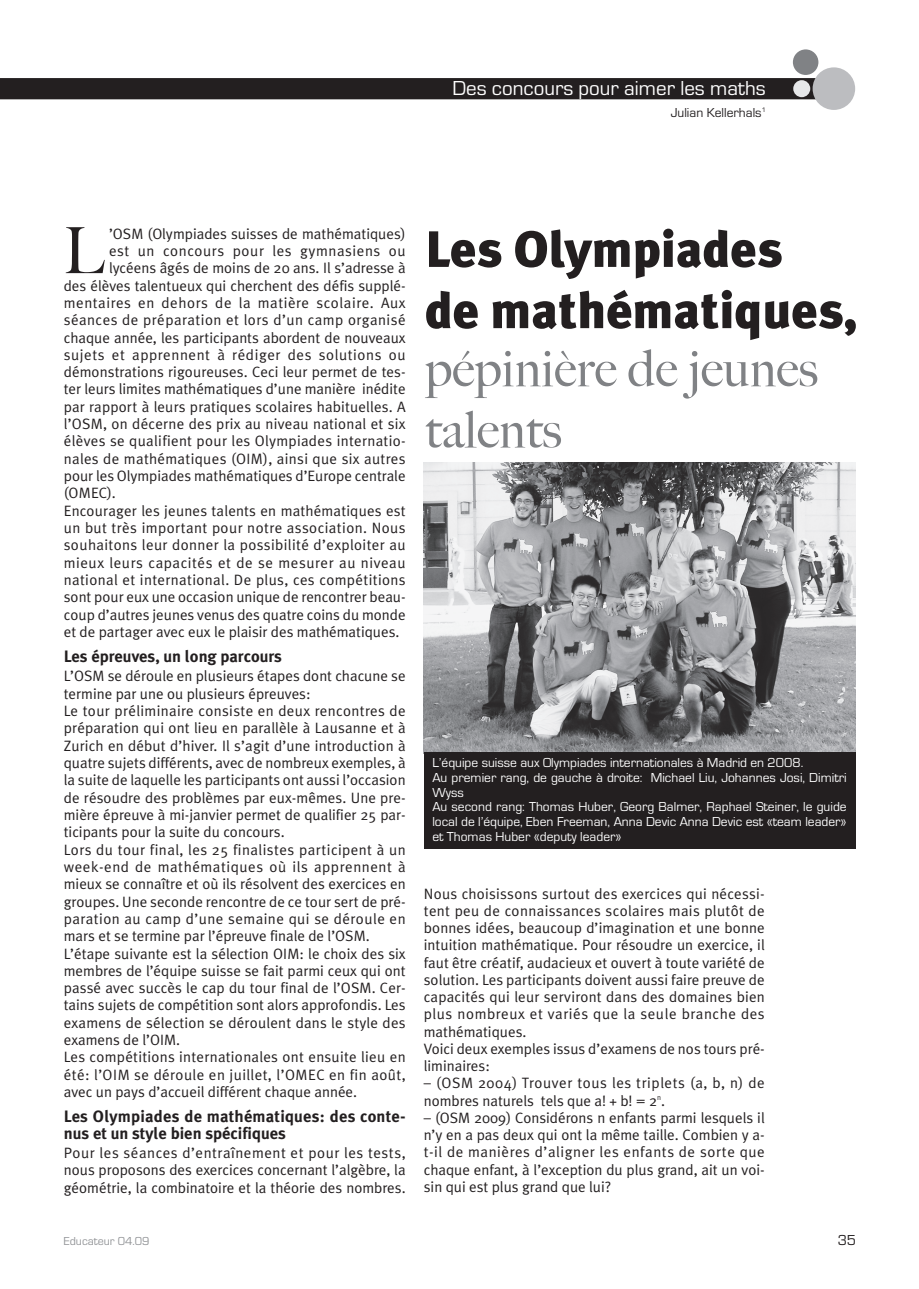
<style>
.page{position:relative;width:919px;height:1289px;background:#fff}
.page>*{position:absolute;margin:0;border:0;box-sizing:border-box;transform-origin:0 0}
.t1{font:500 63.75px "Big Caslon";color:#231f20;scale:.9 1}
.t2{font:900 51px/61.2px "Meta Plus";color:#231f20}
.t3{font:500 51px/61.2px "Big Caslon";color:#808285}
.t4{font:21px "Eurostile";color:#fff}
.t5{font:700 16.5px/16.5px "Meta Plus";color:#231f20}
.t6{font:15px/17.2px "Meta Plus Normal";letter-spacing:.005em;color:#231f20}
.t7{font:15px "Meta Plus Normal";letter-spacing:.035em;color:#231f20}
.t8{font:15px "Meta Plus Normal";letter-spacing:.025em;color:#231f20}
.t9{font:15px/17.2px "Meta Plus Normal";letter-spacing:.03em;color:#231f20}
.t10{font:15px "Eurostile";color:#231f20}
.t11{font:13.5px/14.7px "Eurostile";color:#fff}
.t12{font:13.5px "Eurostile";color:#231f20}
.t13{font:12px "Eurostile";color:#939598}
</style>
<div class="page">
<div style="left:0;top:78px;width:835px;height:21px;background:#231f20"></div>
<div style="left:812px;top:67px;width:43px;height:43px;background:#bcbdc0;border-radius:50%"></div>
<div style="left:792px;top:49px;width:26px;height:26px;background:#808285;border-radius:50%"></div>
<div style="left:793px;top:80px;width:17px;height:17px;background:#e6e7e9;border-radius:50%"></div>
<img style="left:424px;top:462px;width:431px;height:290px">
<div style="left:424px;top:752px;width:431px;height:97px;background:#231f20"></div>
<h3 class="t4" style="left:452px;top:81px;width:315px">Des concours pour aimer les maths</h3>
<p class="t12" style="left:670px;top:108px;width:97px">Julian Kellerhals<sup>1</sup></p>
<h1 class="t1" style="left:64px;top:227px;width:47px">L</h1>
<p class="t6" style="left:109px;top:226px;width:298px">’OSM (Olympiades suisses de mathématiques)</p>
<p class="t7" style="left:109px;top:245px;width:298px">est un concours pour les gymnasiens ou</p>
<p class="t6" style="left:109px;top:260px;width:298px">lycéens âgés de moins de 20 ans. Il s’adresse à</p>
<p class="t6" style="left:64px;top:278px;width:343px">des élèves talentueux qui cherchent des défis supplé-</p>
<p class="t7" style="left:64px;top:297px;width:343px">mentaires en dehors de la matière scolaire. Aux</p>
<p class="t9" style="left:64px;top:312px;width:343px">séances de préparation et lors d’un camp organisé</p>
<p class="t6" style="left:64px;top:330px;width:343px">chaque année, les participants abordent de nouveaux</p>
<p class="t7" style="left:64px;top:349px;width:343px">sujets et apprennent à rédiger des solutions ou</p>
<p class="t6" style="left:64px;top:364px;width:343px">démonstrations rigoureuses. Ceci leur permet de tes-</p>
<p class="t6" style="left:64px;top:382px;width:343px">ter leurs limites mathématiques d’une manière inédite</p>
<p class="t6" style="left:64px;top:399px;width:343px">par rapport à leurs pratiques scolaires habituelles. A</p>
<p class="t6" style="left:64px;top:416px;width:343px">l’OSM, on décerne des prix au niveau national et six</p>
<p class="t6" style="left:64px;top:434px;width:343px">élèves se qualifient pour les Olympiades internatio-</p>
<p class="t6" style="left:64px;top:451px;width:343px">nales de mathématiques (OIM), ainsi que six autres</p>
<p class="t6" style="left:64px;top:468px;width:343px">pour les Olympiades mathématiques d’Europe centrale</p>
<p class="t6" style="left:64px;top:485px;width:53px">(OMEC).</p>
<p class="t6" style="left:64px;top:503px;width:343px">Encourager les jeunes talents en mathématiques est</p>
<p class="t8" style="left:64px;top:522px;width:343px">un but très important pour notre association. Nous</p>
<p class="t8" style="left:64px;top:539px;width:343px">souhaitons leur donner la possibilité d’exploiter au</p>
<p class="t7" style="left:64px;top:557px;width:343px">mieux leurs capacités et de se mesurer au niveau</p>
<p class="t8" style="left:64px;top:574px;width:343px">national et international. De plus, ces compétitions</p>
<p class="t6" style="left:64px;top:589px;width:343px">sont pour eux une occasion unique de rencontrer beau-</p>
<p class="t6" style="left:64px;top:607px;width:343px">coup d’autres jeunes venus des quatre coins du monde</p>
<p class="t6" style="left:64px;top:624px;width:337px">et de partager avec eux le plaisir des mathématiques.</p>
<p class="t5" style="left:64px;top:649px;width:220px">Les épreuves, un long parcours</p>
<p class="t6" style="left:64px;top:668px;width:343px">L’OSM se déroule en plusieurs étapes dont chacune se termine par une ou plusieurs épreuves:<br>Le tour préliminaire consiste en deux rencontres de préparation qui ont lieu en parallèle à Lausanne et à Zurich en début d’hiver. Il s’agit d’une introduction à quatre sujets différents, avec de nombreux exemples, à la suite de laquelle les participants ont aussi l’occasion de résoudre des problèmes par eux-mêmes. Une pre&shy;mière épreuve à mi-janvier permet de qualifier 25 par&shy;ticipants pour la suite du concours.<br>Lors du tour final, les 25 finalistes participent à un week-end de mathématiques où ils apprennent à mieux se connaître et où ils résolvent des exercices en groupes. Une seconde rencontre de ce tour sert de pré&shy;paration au camp d’une semaine qui se déroule en mars et se termine par l’épreuve finale de l’OSM.<br>L’étape suivante est la sélection OIM: le choix des six membres de l’équipe suisse se fait parmi ceux qui ont passé avec succès le cap du tour final de l’OSM. Cer&shy;tains sujets de compétition sont alors approfondis. Les examens de sélection se déroulent dans le style des examens de l’OIM.<br>Les compétitions internationales ont ensuite lieu en été: l’OIM se déroule en juillet, l’OMEC en fin août, avec un pays d’accueil différent chaque année.</p>
<p class="t5" style="left:64px;top:1109px;width:343px">Les Olympiades de mathématiques: des conte&shy;nus et un style bien spécifiques</p>
<p class="t6" style="left:64px;top:1145px;width:343px;text-align:justify">Pour les séances d’entraînement et pour les tests, nous proposons des exercices concernant l’algèbre, la géométrie, la combinatoire et la théorie des nombres.</p>
<h2 class="t2" style="left:425px;top:222px;width:433px">Les Olympiades<br>de mathématiques,</h2>
<h2 class="t3" style="left:425px;top:343px;width:394px">pépinière de jeunes talents</h2>
<p class="t11" style="left:432px;top:757px;width:416px">L’équipe suisse aux Olympiades internationales à Madrid en 2008.<br>Au premier rang, de gauche à droite: Michael Liu, Johannes Josi, Dimitri Wyss<br>Au second rang: Thomas Huber, Georg Balmer, Raphael Steiner, le guide local de l’équipe, Eben Freeman, Anna Devic Anna Devic est «team leader» et Thomas Huber «deputy leader»</p>
<p class="t6" style="left:424px;top:885px;width:342px">Nous choisissons surtout des exercices qui nécessi&shy;tent peu de connaissances scolaires mais plutôt de bonnes idées, beaucoup d’imagination et une bonne intuition mathématique. Pour résoudre un exercice, il faut être créatif, audacieux et ouvert à toute variété de solution. Les participants doivent aussi faire preuve de capacités qui leur serviront dans des domaines bien plus nombreux et variés que la seule branche des mathématiques.<br>Voici deux exemples issus d’examens de nos tours pré&shy;liminaires:</p>
<p class="t9" style="left:424px;top:1075px;width:342px">– (OSM 2004) Trouver tous les triplets (a, b, n) de nombres naturels tels que a! + b! = 2<sup>n</sup>.</p>
<p class="t6" style="left:424px;top:1110px;width:342px;text-align:justify">– (OSM 2009) Considérons n enfants parmi lesquels il n’y en a pas deux qui ont la même taille. Combien y a&shy;t-il de manières d’aligner les enfants de sorte que chaque enfant, à l’exception du plus grand, ait un voi&shy;sin qui est plus grand que lui?</p>
<p class="t13" style="left:64px;top:1236px;width:87px">Educateur 04.09</p>
<p class="t10" style="left:837px;top:1234px;width:20px">35</p>
</div>
